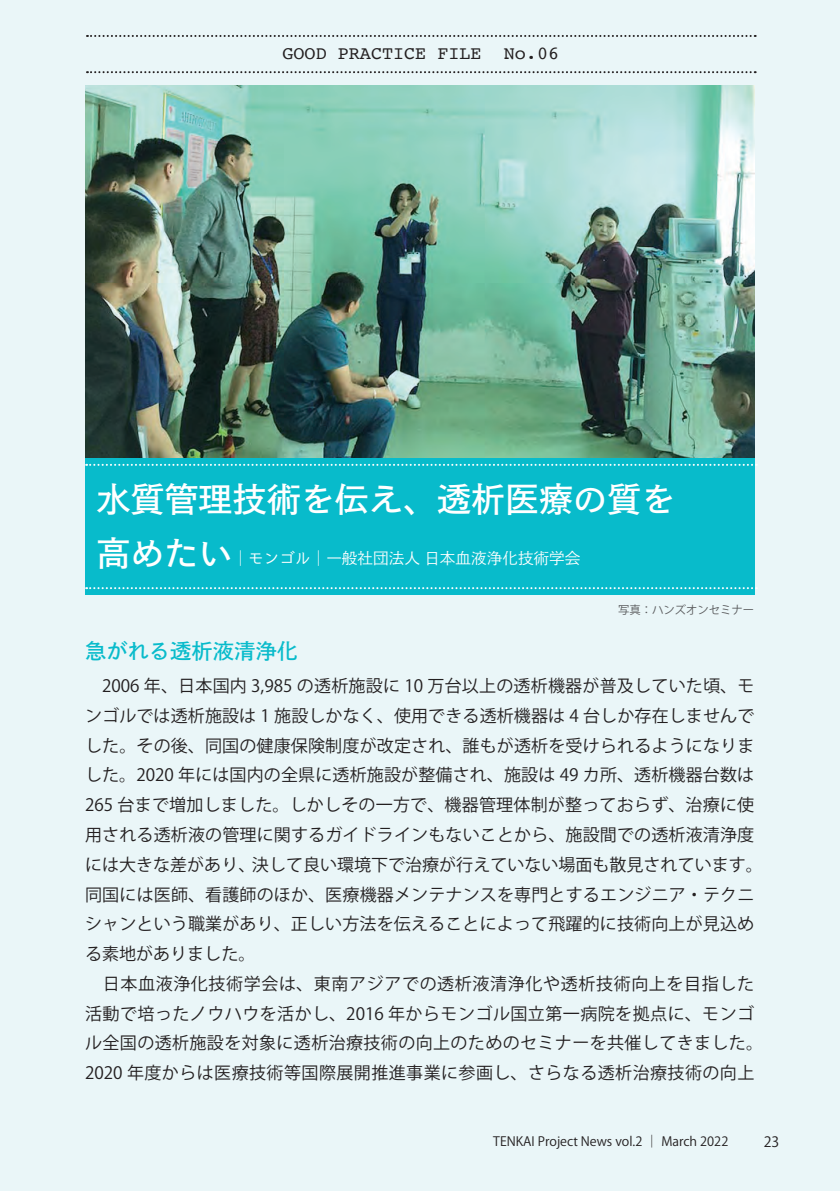
<style>
.page{position:relative;width:840px;height:1191px;background:#fff}
.page>*{position:absolute;margin:0;border:0;box-sizing:border-box;transform-origin:0 0}
.t1{font:34px "Toppan Bunkyu Gothic Pr 6 N DB";color:#fff}
.t2{font:21.2px "Toppan Bunkyu Gothic Pr 6 N DB";color:#08bbcb}
.t3{font:18.4px "Courier";color:#231f20}
.t4{font:17px/29.8px "Koz Go Pr 6 N";letter-spacing:.01em;color:#231f20}
.t5{font:15.6px "Toppan Bunkyu Gothic Pr 6 N R";color:#fff}
.t6{font:14.2px "Koz Go Pr 6 N";color:#231f20}
.t7{font:12.8px "Koz Go Pr 6 N";color:#231f20}
.t8{font:11.4px "Koz Go Pr 6 N";color:#57585a}
.s1{font-family:"Toppan Bunkyu Gothic Pr 6 N DB";font-size:34px}
</style>
<div class="page">
<div style="left:0;top:0;width:839px;height:1191px;background:#eaf6f8"></div>
<img style="left:85px;top:85px;width:668px;height:373px">
<div style="left:85px;top:458px;width:668px;height:136px;background:#08bbcb"></div>
<svg style="left:87px;top:35px;width:668px;height:2px"></svg>
<svg style="left:87px;top:71px;width:668px;height:2px"></svg>
<svg style="left:86px;top:587px;width:670px;height:2px"></svg>
<svg style="left:86px;top:464px;width:670px;height:2px"></svg>
<p class="t3" style="left:282px;top:39px;width:278px">GOOD PRACTICE FILE No.06</p>
<h1 class="t1" style="left:96px;top:481px;width:580px">水質管理技術を伝え、透析医療の質を</h1>
<p class="t5" style="left:96px;top:549px;width:485px"><span class="s1">高めたい</span>｜モンゴル｜一般社団法人 日本血液浄化技術学会</p>
<p class="t8" style="left:617px;top:604px;width:138px">写真：ハンズオンセミナー</p>
<p class="t2" style="left:85px;top:639px;width:214px">急がれる透析液清浄化</p>
<p class="t4" style="left:85px;top:671px;width:679px">　2006 年、日本国内 3,985 の透析施設に 10 万台以上の透析機器が普及していた頃、モンゴルでは透析施設は 1 施設しかなく、使用できる透析機器は 4 台しか存在しませんでした。その後、同国の健康保険制度が改定され、誰もが透析を受けられるようになりました。2020 年には国内の全県に透析施設が整備され、施設は 49 カ所、透析機器台数は265 台まで増加しました。しかしその一方で、機器管理体制が整っておらず、治療に使用される透析液の管理に関するガイドラインもないことから、施設間での透析液清浄度には大きな差があり、決して良い環境下で治療が行えていない場面も散見されています。同国には医師、看護師のほか、医療機器メンテナンスを専門とするエンジニア・テクニシャンという職業があり、正しい方法を伝えることによって飛躍的に技術向上が見込める素地がありました。<br>　日本血液浄化技術学会は、東南アジアでの透析液清浄化や透析技術向上を目指した活動で培ったノウハウを活かし、2016 年からモンゴル国立第一病院を拠点に、モンゴル全国の透析施設を対象に透析治療技術の向上のためのセミナーを共催してきました。2020 年度からは医療技術等国際展開推進事業に参画し、さらなる透析治療技術の向上</p>
<p class="t7" style="left:493px;top:1133px;width:236px">TENKAI Project News vol.2 ｜ March 2022</p>
<p class="t6" style="left:763px;top:1133px;width:17px">23</p>
</div>
